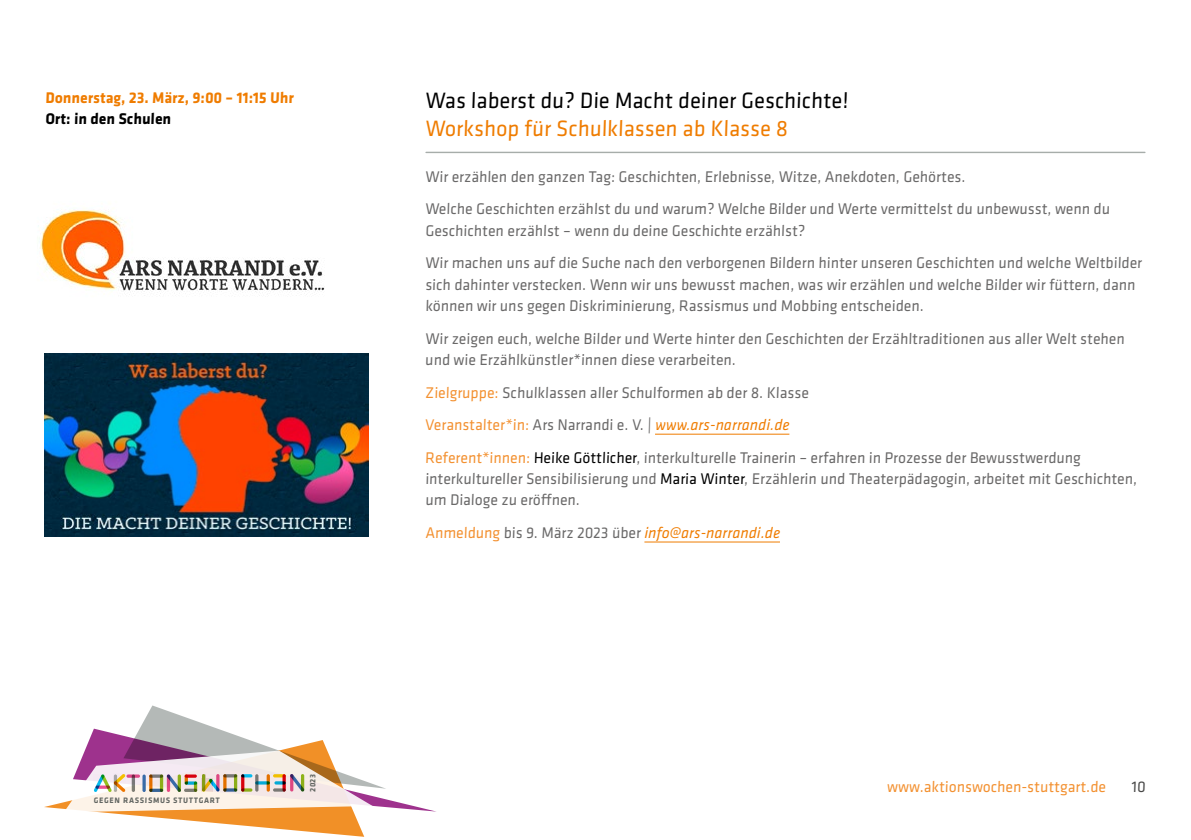
<style>
.page{position:relative;width:1191px;height:840px;background:#fff}
.page>*{position:absolute;margin:0;border:0;box-sizing:border-box;transform-origin:0 0}
.t1{font:23px "Klavika";color:#000;scale:.96 1}
.t2{font:23px "Klavika";color:#ef7c00;scale:.96 1}
.t3{font:16px/32.6px "Klavika";color:#6a6969;scale:.96 1}
.t4{font:italic 16px "Klavika";letter-spacing:.01em;color:#ef7c00;scale:.96 1}
.t5{font:700 16px "Klavika";color:#ef7c00;scale:.96 1}
.t6{font:16px "Klavika";color:#f39131;scale:.96 1}
.t7{font:700 16px "Klavika";color:#000;scale:.96 1}
.t8{font:16px "Klavika";color:#494948;scale:.96 1}
.t9{font:700 8.2px "Klavika";color:#626662;scale:.96 1}
.s1{color:#f39131}
.s2{font-style:italic;color:#ef7c00}
.s3{color:#000}
.s4{font-style:normal;color:#f39131}
.s5{font-style:normal;color:#6a6969}
</style>
<div class="page">
<svg style="left:68px;top:536px;width:368px;height:276px"></svg>
<svg style="left:378px;top:578px;width:8px;height:234px"></svg>
<svg style="left:44px;top:560px;width:334px;height:277px"></svg>
<svg style="left:64px;top:750px;width:308px;height:61px;background:#dfc8c3"></svg>
<hr style="left:655px;top:433px;width:134px;height:1px;background:#ef7c00">
<hr style="left:644px;top:541px;width:136px;height:1px;background:#ef7c00">
<hr style="left:426px;top:152px;width:718px;height:1px;background:#a7adaa">
<img style="left:40px;top:210px;width:285px;height:86px">
<img style="left:45px;top:353px;width:324px;height:183px">
<p class="t5" style="left:45px;top:89px;width:261px">Donnerstag, 23. März, 9:00 – 11:15 Uhr</p>
<p class="t7" style="left:45px;top:110px;width:133px">Ort: in den Schulen</p>
<p class="t9" style="left:94px;top:795px;width:133px">GEGEN RASSISMUS STUTTGART</p>
<p class="t9" style="left:308px;top:791px;width:20px;rotate:-90deg">2023</p>
<h1 class="t1" style="left:425px;top:88px;width:443px">Was laberst du? Die Macht deiner Geschichte!</h1>
<h1 class="t2" style="left:425px;top:116px;width:380px">Workshop für Schulklassen ab Klasse 8</h1>
<p class="t3" style="left:425px;top:160px;width:715px">Wir erzählen den ganzen Tag: Geschichten, Erlebnisse, Witze, Anekdoten, Gehörtes.<br>Welche Geschichten erzählst du und warum? Welche Bilder und Werte vermittelst du unbewusst, wenn du</p>
<p class="t3" style="left:425px;top:214px;width:748px">Geschichten erzählst – wenn du deine Geschichte erzählst?<br>Wir machen uns auf die Suche nach den verborgenen Bildern hinter unseren Geschichten und welche Weltbilder</p>
<p class="t3" style="left:425px;top:274px;width:742px;line-height:21.2px">sich dahinter verstecken. Wenn wir uns bewusst machen, was wir erzählen und welche Bilder wir füttern, dann können wir uns gegen Diskriminierung, Rassismus und Mobbing entscheiden.</p>
<p class="t3" style="left:425px;top:328px;width:730px;line-height:21.2px">Wir zeigen euch, welche Bilder und Werte hinter den Geschichten der Erzähltraditionen aus aller Welt stehen und wie Erzählkünstler*innen diese verarbeiten.</p>
<p class="t3" style="left:425px;top:376px;width:685px"><span class="s1">Zielgruppe:</span> Schulklassen aller Schulformen ab der 8. Klasse<br><span class="s1">Veranstalter*in:</span> Ars Narrandi e. V. | <span class="s2">www.ars-narrandi.de<br></span><span class="s1">Referent*innen:</span> <span class="s3">Heike Göttlicher</span>, interkulturelle Trainerin – erfahren in Prozesse der Bewusstwerdung</p>
<p class="t3" style="left:425px;top:468px;width:743px;line-height:21.2px">interkultureller Sensibilisierung und <span class="s3">Maria Winter</span>, Erzählerin und Theaterpädagogin, arbeitet mit Geschichten, um Dialoge zu eröffnen.</p>
<p class="t4" style="left:425px;top:523px;width:371px"><span class="s4">Anmeldung</span> <span class="s5">bis 9. März 2023 über</span> info@ars-narrandi.de</p>
<p class="t6" style="left:887px;top:778px;width:230px">www.aktionswochen-stuttgart.de</p>
<p class="t8" style="left:1131px;top:778px;width:17px">10</p>
</div>
